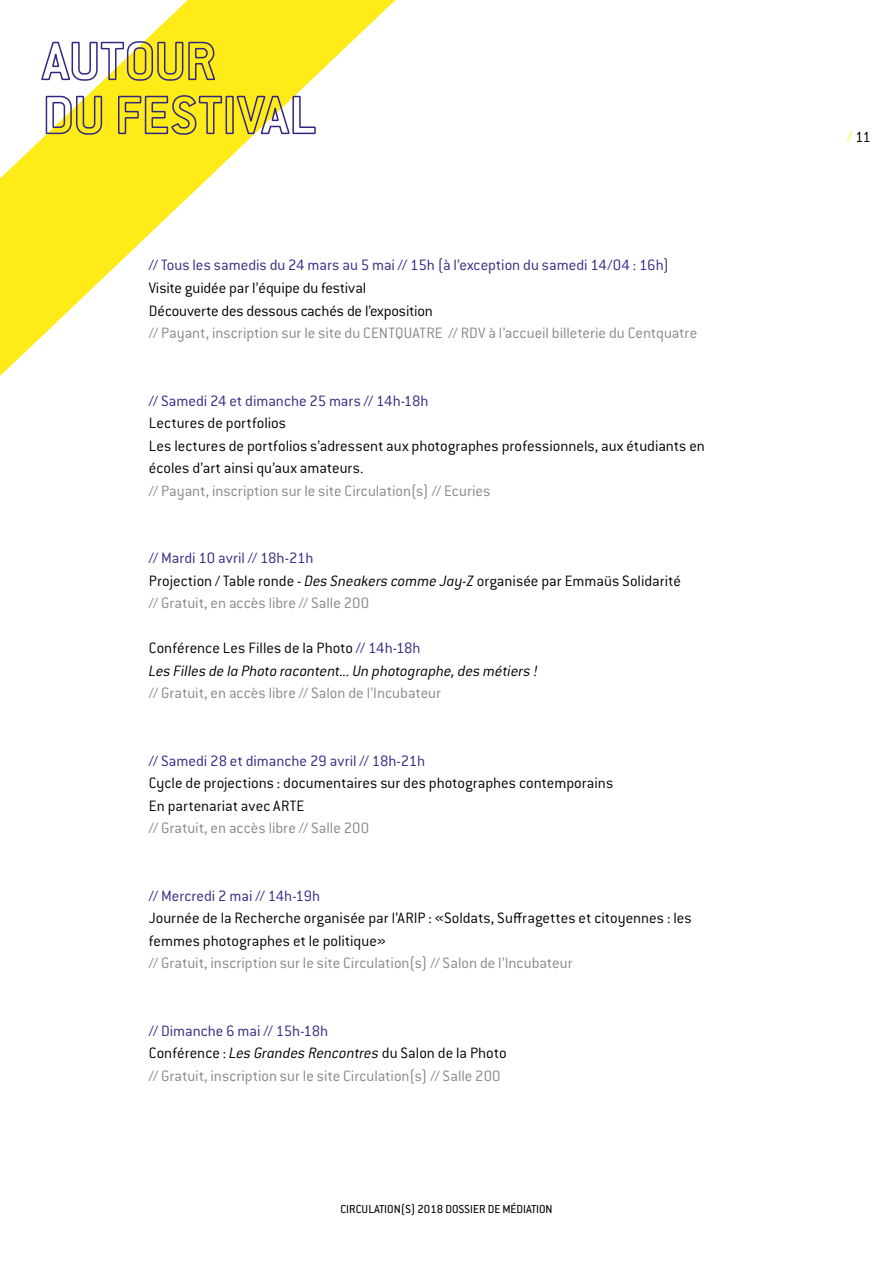
<style>
.page{position:relative;width:893px;height:1263px;background:#fff}
.page>*{position:absolute;margin:0;border:0;box-sizing:border-box;transform-origin:0 0}
.t1{font:300 16.5px/22.5px "Conduit ITC Std";color:#000}
.t2{font:300 16.5px/22.5px "Conduit ITC Std";color:#878787}
.t3{font:300 16.5px "Conduit ITC Std";color:#312783}
.t4{font:italic 300 16.5px/22.5px "Conduit ITC Std";color:#000}
.t5{font:300 16.5px/22.5px "Conduit ITC";color:#000}
.t6{font:12.75px "Conduit ITC Std";color:#000}
.s1{color:#312783}
.s2{font-style:italic}
.s3{color:#878787}
.s4{font-style:normal}
.s5{font-style:normal;color:#312783}
.s6{color:#000}
.s7{font-style:italic;color:#000}
.s8{color:#feeb17}
</style>
<div class="page">
<svg style="left:0;top:0;width:395px;height:376px"></svg>
<svg style="left:41px;top:40px;width:175px;height:41px"></svg>
<svg style="left:45px;top:95px;width:58px;height:40px"></svg>
<svg style="left:117px;top:94px;width:106px;height:41px;background:#d4c32c"></svg>
<div style="left:226px;top:96px;width:8px;height:38px;border:2px solid #312783"></div>
<svg style="left:236px;top:95px;width:80px;height:40px"></svg>
<p class="t3" style="left:149px;top:255px;width:522px">// Tous les samedis du 24 mars au 5 mai // 15h (à l’exception du samedi 14/04 : 16h)</p>
<p class="t1" style="left:149px;top:276px;width:285px">Visite guidée par l’équipe du festival<br>Découverte des dessous cachés de l’exposition</p>
<p class="t2" style="left:149px;top:321px;width:550px">// Payant, inscription sur le site du CENTQUATRE // RDV à l’accueil billeterie du Centquatre</p>
<p class="t3" style="left:149px;top:390px;width:281px">// Samedi 24 et dimanche 25 mars // 14h-18h</p>
<p class="t1" style="left:149px;top:411px;width:558px">Lectures de portfolios<br>Les lectures de portfolios s’adressent aux photographes professionnels, aux étudiants en écoles d’art ainsi qu’aux amateurs.</p>
<p class="t2" style="left:149px;top:479px;width:343px">// Payant, inscription sur le site Circulation(s) // Ecuries</p>
<p class="t1" style="left:149px;top:546px;width:534px"><span class="s1">// Mardi 10 avril // 18h-21h<br></span>Projection / Table ronde - <span class="s2">Des Sneakers comme Jay-Z</span> organisée par Emmaüs Solidarité <span class="s3">// Gratuit, en accès libre // Salle 200</span></p>
<p class="t4" style="left:149px;top:636px;width:391px"><span class="s4">Conférence Les Filles de la Photo</span> <span class="s5">// 14h-18h<br></span>Les Filles de la Photo racontent... Un photographe, des métiers !</p>
<p class="t2" style="left:149px;top:681px;width:294px">// Gratuit, en accès libre // Salon de l’Incubateur</p>
<p class="t3" style="left:149px;top:750px;width:278px">// Samedi 28 et dimanche 29 avril // 18h-21h</p>
<p class="t5" style="left:149px;top:771px;width:466px">Cycle de projections : documentaires sur des photographes contemporains<br>En partenariat avec ARTE</p>
<p class="t2" style="left:149px;top:816px;width:222px">// Gratuit, en accès libre // Salle 200</p>
<p class="t3" style="left:149px;top:885px;width:173px">// Mercredi 2 mai // 14h-19h</p>
<p class="t1" style="left:149px;top:906px;width:544px">Journée de la Recherche organisée par l’ARIP : «Soldats, Suffragettes et citoyennes : les femmes photographes et le politique»</p>
<p class="t2" style="left:149px;top:951px;width:425px">// Gratuit, inscription sur le site Circulation(s) // Salon de l’Incubateur</p>
<p class="t2" style="left:149px;top:1019px;width:359px"><span class="s1">// Dimanche 6 mai // 15h-18h<br></span><span class="s6">Conférence :</span> <span class="s7">Les Grandes Rencontres</span> <span class="s6">du Salon de la Photo </span>// Gratuit, inscription sur le site Circulation(s) // Salle 200</p>
<p class="t6" style="left:340px;top:1201px;width:214px">CIRCULATION(S) 2018 DOSSIER DE MÉDIATION</p>
<p class="t5" style="left:847px;top:125px;width:25px"><span class="s8">/</span> 11</p>
</div>
